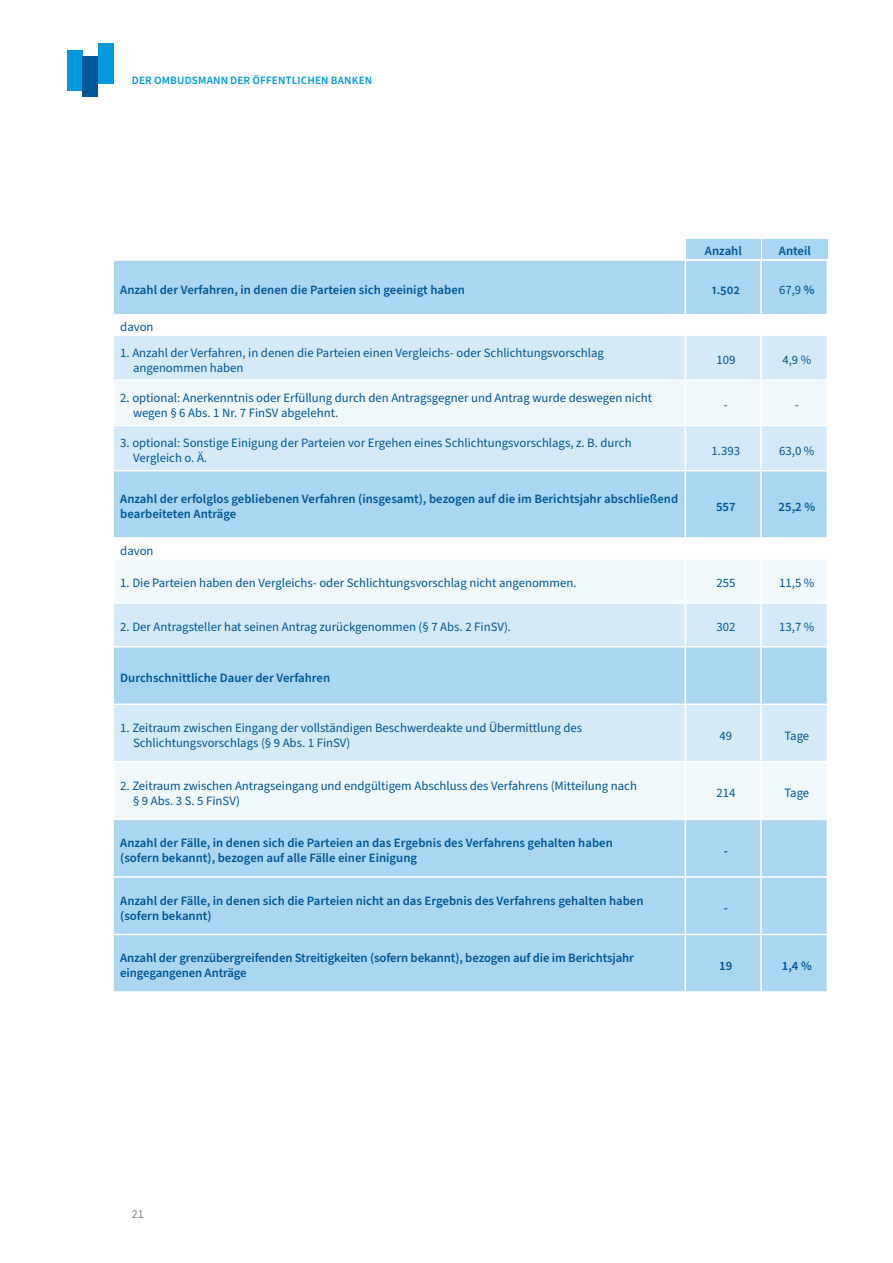
<style>
.page{position:relative;width:893px;height:1263px;background:#fff}
.page>*{position:absolute;margin:0;border:0;box-sizing:border-box;transform-origin:0 0}
._11_02_Fließtext_Grafik{font:12.75px/15.3px "Source Sans Pro";color:#005798}
._11_02_Fließtext_Grafik-2{font:600 12.75px/15.3px "Source Sans Pro";color:#005798}
._11_03_Grafik_Fläche_HEAD_LINIE_BLAU_OHNE{font:600 12.75px "Source Sans Pro";color:#005798}
._11_03_Grafik_Fläche_HEAD_LINIE_BLAU_OHNE-2{font:12.75px "Source Sans Pro";color:#005798}
.t1{font:12px "Source Sans Pro";color:#808285}
.t2{font:600 11.25px "Source Sans Pro";letter-spacing:.01em;color:#0099dc}
.s1{font-weight:600}
</style>
<div class="page">
<div style="left:114px;top:261px;width:713px;height:53px;background:#aad6f2"></div>
<div style="left:114px;top:336px;width:713px;height:44px;background:#d4eaf8"></div>
<svg style="left:114px;top:381px;width:713px;height:265px"></svg>
<svg style="left:114px;top:647px;width:713px;height:344px;fill:#aad6f2"></svg>
<hr style="left:685px;top:261px;width:1px;height:53px;background:#fff">
<hr style="left:760px;top:261px;width:2px;height:53px;background:#fff">
<hr style="left:685px;top:336px;width:1px;height:44px;background:#fff">
<hr style="left:760px;top:336px;width:2px;height:44px;background:#fff">
<hr style="left:685px;top:381px;width:1px;height:44px;background:#fff">
<hr style="left:760px;top:381px;width:2px;height:44px;background:#fff">
<hr style="left:114px;top:425px;width:571px;height:1px;background:#fff">
<hr style="left:685px;top:425px;width:76px;height:1px;background:#fff">
<hr style="left:685px;top:426px;width:1px;height:44px;background:#fff">
<hr style="left:761px;top:425px;width:67px;height:1px;background:#fff">
<hr style="left:760px;top:426px;width:2px;height:44px;background:#fff">
<hr style="left:114px;top:470px;width:571px;height:1px;background:#fff">
<hr style="left:685px;top:470px;width:76px;height:1px;background:#fff">
<hr style="left:685px;top:471px;width:1px;height:66px;background:#fff">
<hr style="left:761px;top:470px;width:67px;height:1px;background:#fff">
<hr style="left:760px;top:471px;width:2px;height:66px;background:#fff">
<hr style="left:114px;top:537px;width:571px;height:2px;background:#fff">
<hr style="left:685px;top:537px;width:76px;height:2px;background:#fff">
<svg style="left:685px;top:539px;width:1px;height:19px"></svg>
<hr style="left:761px;top:537px;width:67px;height:2px;background:#fff">
<svg style="left:760px;top:539px;width:2px;height:19px"></svg>
<hr style="left:114px;top:558px;width:571px;height:2px;background:#fff">
<hr style="left:685px;top:558px;width:76px;height:2px;background:#fff">
<hr style="left:685px;top:560px;width:1px;height:42px;background:#fff">
<hr style="left:761px;top:558px;width:67px;height:2px;background:#fff">
<hr style="left:760px;top:560px;width:2px;height:42px;background:#fff">
<hr style="left:114px;top:602px;width:571px;height:2px;background:#fff">
<hr style="left:685px;top:602px;width:76px;height:2px;background:#fff">
<hr style="left:685px;top:604px;width:1px;height:42px;background:#fff">
<hr style="left:761px;top:602px;width:67px;height:2px;background:#fff">
<hr style="left:760px;top:604px;width:2px;height:42px;background:#fff">
<hr style="left:685px;top:647px;width:1px;height:56px;background:#fff">
<hr style="left:760px;top:647px;width:2px;height:56px;background:#fff">
<hr style="left:114px;top:703px;width:571px;height:2px;background:#fff">
<hr style="left:685px;top:703px;width:76px;height:2px;background:#fff">
<hr style="left:685px;top:705px;width:1px;height:56px;background:#fff">
<hr style="left:761px;top:703px;width:67px;height:2px;background:#fff">
<hr style="left:760px;top:705px;width:2px;height:56px;background:#fff">
<hr style="left:114px;top:761px;width:571px;height:2px;background:#fff">
<hr style="left:685px;top:761px;width:76px;height:2px;background:#fff">
<hr style="left:685px;top:763px;width:1px;height:56px;background:#fff">
<hr style="left:761px;top:761px;width:67px;height:2px;background:#fff">
<hr style="left:760px;top:763px;width:2px;height:56px;background:#fff">
<hr style="left:114px;top:819px;width:571px;height:1px;background:#fff">
<hr style="left:685px;top:819px;width:76px;height:1px;background:#fff">
<hr style="left:685px;top:820px;width:1px;height:56px;background:#fff">
<hr style="left:761px;top:819px;width:67px;height:1px;background:#fff">
<hr style="left:760px;top:820px;width:2px;height:56px;background:#fff">
<hr style="left:114px;top:876px;width:571px;height:2px;background:#fff">
<hr style="left:685px;top:876px;width:76px;height:2px;background:#fff">
<hr style="left:685px;top:878px;width:1px;height:56px;background:#fff">
<hr style="left:761px;top:876px;width:67px;height:2px;background:#fff">
<hr style="left:760px;top:878px;width:2px;height:56px;background:#fff">
<hr style="left:114px;top:934px;width:571px;height:1px;background:#fff">
<hr style="left:685px;top:934px;width:76px;height:1px;background:#fff">
<hr style="left:685px;top:935px;width:1px;height:56px;background:#fff">
<hr style="left:761px;top:934px;width:67px;height:1px;background:#fff">
<hr style="left:760px;top:935px;width:2px;height:56px;background:#fff">
<div style="left:686px;top:239px;width:75px;height:19px;background:#aad6f2"></div>
<div style="left:762px;top:239px;width:65px;height:19px;background:#aad6f2"></div>
<div style="left:67px;top:50px;width:16px;height:40px;background:#0099dc"></div>
<div style="left:83px;top:56px;width:15px;height:40px;background:#005798"></div>
<div style="left:98px;top:44px;width:16px;height:40px;background:#0099dc"></div>
<p class="t2" style="left:132px;top:73px;width:242px">DER OMBUDSMANN DER ÖFFENTLICHEN BANKEN</p>
<p class="_11_02_Fließtext_Grafik-2" style="left:705px;top:244px;width:38px">Anzahl</p>
<p class="_11_02_Fließtext_Grafik-2" style="left:779px;top:244px;width:34px">Anteil</p>
<p class="_11_03_Grafik_Fläche_HEAD_LINIE_BLAU_OHNE" style="left:120px;top:281px;width:346px">Anzahl der Verfahren, in denen die Parteien sich geeinigt haben</p>
<p class="_11_03_Grafik_Fläche_HEAD_LINIE_BLAU_OHNE" style="left:712px;top:281px;width:30px">1.502</p>
<p class="_11_03_Grafik_Fläche_HEAD_LINIE_BLAU_OHNE-2" style="left:779px;top:281px;width:37px">67,9 <span class="s1">%</span></p>
<p class="_11_02_Fließtext_Grafik" style="left:120px;top:320px;width:35px">davon</p>
<p class="_11_02_Fließtext_Grafik" style="left:133px;top:345px;width:472px;text-indent:-13px">1. Anzahl der Verfahren, in denen die Parteien einen Vergleichs- oder Schlichtungsvorschlag angenommen haben</p>
<p class="_11_02_Fließtext_Grafik" style="left:716px;top:353px;width:21px">109</p>
<p class="_11_02_Fließtext_Grafik" style="left:782px;top:353px;width:30px">4,9 %</p>
<p class="_11_02_Fließtext_Grafik" style="left:133px;top:390px;width:521px;text-indent:-13px">2. optional: Anerkenntnis oder Erfüllung durch den Antragsgegner und Antrag wurde deswegen nicht wegen § 6 Abs. 1 Nr. 7 FinSV abgelehnt.</p>
<p class="_11_02_Fließtext_Grafik" style="left:724px;top:398px;width:5px">-</p>
<p class="_11_02_Fließtext_Grafik" style="left:795px;top:398px;width:5px">-</p>
<p class="_11_02_Fließtext_Grafik" style="left:133px;top:435px;width:500px;text-indent:-13px">3. optional: Sonstige Einigung der Parteien vor Ergehen eines Schlichtungsvorschlags, z. B. durch<br>Vergleich o. Ä.</p>
<p class="_11_02_Fließtext_Grafik" style="left:712px;top:443px;width:30px">1.393</p>
<p class="_11_02_Fließtext_Grafik" style="left:779px;top:443px;width:37px">63,0 %</p>
<p class="_11_02_Fließtext_Grafik-2" style="left:120px;top:492px;width:559px">Anzahl der erfolglos gebliebenen Verfahren (insgesamt), bezogen auf die im Berichtsjahr abschließend bearbeiteten Anträge</p>
<p class="_11_02_Fließtext_Grafik-2" style="left:716px;top:499px;width:21px">557</p>
<p class="_11_02_Fließtext_Grafik-2" style="left:779px;top:499px;width:38px">25,2 %</p>
<p class="_11_02_Fließtext_Grafik" style="left:120px;top:543px;width:35px">davon</p>
<p class="_11_02_Fließtext_Grafik" style="left:120px;top:576px;width:458px">1. Die Parteien haben den Vergleichs- oder Schlichtungsvorschlag nicht angenommen.</p>
<p class="_11_02_Fließtext_Grafik" style="left:716px;top:576px;width:21px">255</p>
<p class="_11_02_Fließtext_Grafik" style="left:779px;top:576px;width:37px">11,5 %</p>
<p class="_11_02_Fließtext_Grafik" style="left:120px;top:620px;width:392px">2. Der Antragsteller hat seinen Antrag zurückgenommen (§ 7 Abs. 2 FinSV).</p>
<p class="_11_02_Fließtext_Grafik" style="left:716px;top:620px;width:21px">302</p>
<p class="_11_02_Fließtext_Grafik" style="left:779px;top:620px;width:37px">13,7 %</p>
<p class="_11_02_Fließtext_Grafik-2" style="left:120px;top:671px;width:211px">Durchschnittliche Dauer der Verfahren</p>
<p class="_11_02_Fließtext_Grafik" style="left:133px;top:720px;width:451px;text-indent:-13px">1. Zeitraum zwischen Eingang der vollständigen Beschwerdeakte und Übermittlung des<br>Schlichtungsvorschlags (§ 9 Abs. 1 FinSV)</p>
<p class="_11_02_Fließtext_Grafik" style="left:719px;top:728px;width:14px">49</p>
<p class="_11_02_Fließtext_Grafik" style="left:784px;top:728px;width:26px">Tage</p>
<p class="_11_02_Fließtext_Grafik" style="left:133px;top:778px;width:505px;text-indent:-13px">2. Zeitraum zwischen Antragseingang und endgültigem Abschluss des Verfahrens (Mitteilung nach § 9 Abs. 3 S. 5 FinSV)</p>
<p class="_11_02_Fließtext_Grafik" style="left:716px;top:786px;width:21px">214</p>
<p class="_11_02_Fließtext_Grafik" style="left:784px;top:786px;width:26px">Tage</p>
<p class="_11_02_Fließtext_Grafik-2" style="left:120px;top:835px;width:494px">Anzahl der Fälle, in denen sich die Parteien an das Ergebnis des Verfahrens gehalten haben (sofern bekannt), bezogen auf alle Fälle einer Einigung</p>
<p class="_11_02_Fließtext_Grafik-2" style="left:724px;top:843px;width:6px">-</p>
<p class="_11_02_Fließtext_Grafik-2" style="left:120px;top:893px;width:525px">Anzahl der Fälle, in denen sich die Parteien nicht an das Ergebnis des Verfahrens gehalten haben (sofern bekannt)</p>
<p class="_11_02_Fließtext_Grafik-2" style="left:724px;top:901px;width:6px">-</p>
<p class="_11_02_Fließtext_Grafik-2" style="left:120px;top:951px;width:515px">Anzahl der grenzübergreifenden Streitigkeiten (sofern bekannt), bezogen auf die im Berichtsjahr eingegangenen Anträge</p>
<p class="_11_02_Fließtext_Grafik-2" style="left:719px;top:958px;width:15px">19</p>
<p class="_11_02_Fließtext_Grafik-2" style="left:782px;top:958px;width:31px">1,4 %</p>
<p class="t1" style="left:132px;top:1206px;width:13px">21</p>
</div>
